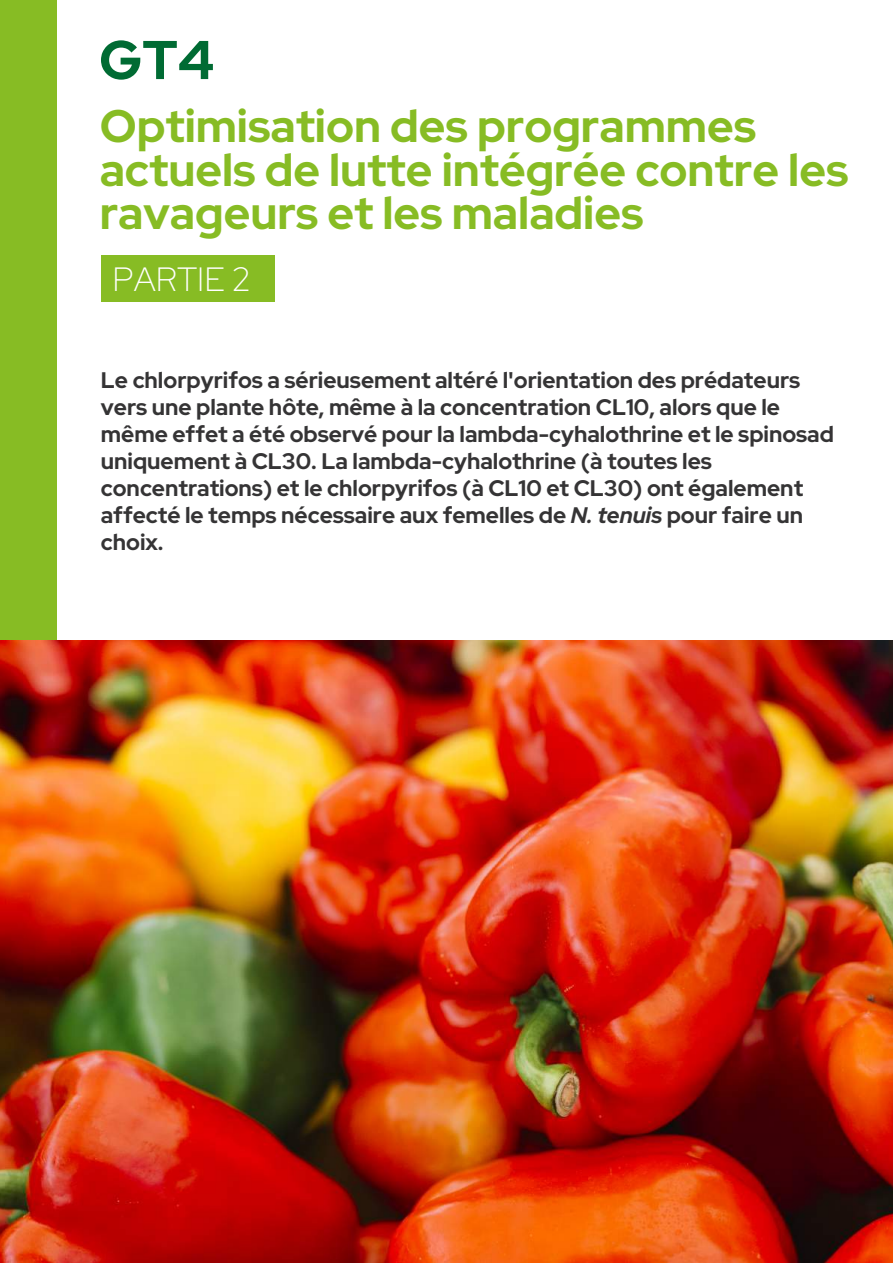
<style>
.page{position:relative;width:893px;height:1263px;background:#fff}
.page>*{position:absolute;margin:0;border:0;box-sizing:border-box;transform-origin:0 0}
.t1{font:300 54.45px "Red Hat Display";color:#006b33}
.t2{font:300 45.45px/43.5px "Red Hat Display";color:#87bc24}
.t3{font:300 33.75px "Red Hat Display";color:#fff}
.t4{font:300 22.5px/27px "Red Hat Display";color:#353435}
.s1{font-style:italic}
</style>
<div class="page">
<div style="left:0;top:0;width:56px;height:1263px;background:#87bc24"></div>
<div style="left:102px;top:255px;width:173px;height:47px;background:#87bc24"></div>
<img style="left:0;top:641px;width:893px;height:622px">
<h1 class="t1" style="left:99px;top:25px;width:117px">GT4</h1>
<h2 class="t2" style="left:100px;top:103px;width:750px">Optimisation des programmes actuels de lutte intégrée contre les ravageurs et les maladies</h2>
<h3 class="t3" style="left:113px;top:257px;width:139px">PARTIE 2</h3>
<p class="t4" style="left:101px;top:366px;width:735px">Le chlorpyrifos a sérieusement altéré l'orientation des prédateurs vers une plante hôte, même à la concentration CL10, alors que le même effet a été observé pour la lambda-cyhalothrine et le spinosad uniquement à CL30. La lambda-cyhalothrine (à toutes les concentrations) et le chlorpyrifos (à CL10 et CL30) ont également affecté le temps nécessaire aux femelles de <span class="s1">N. tenuis</span> pour faire un choix.</p>
</div>
